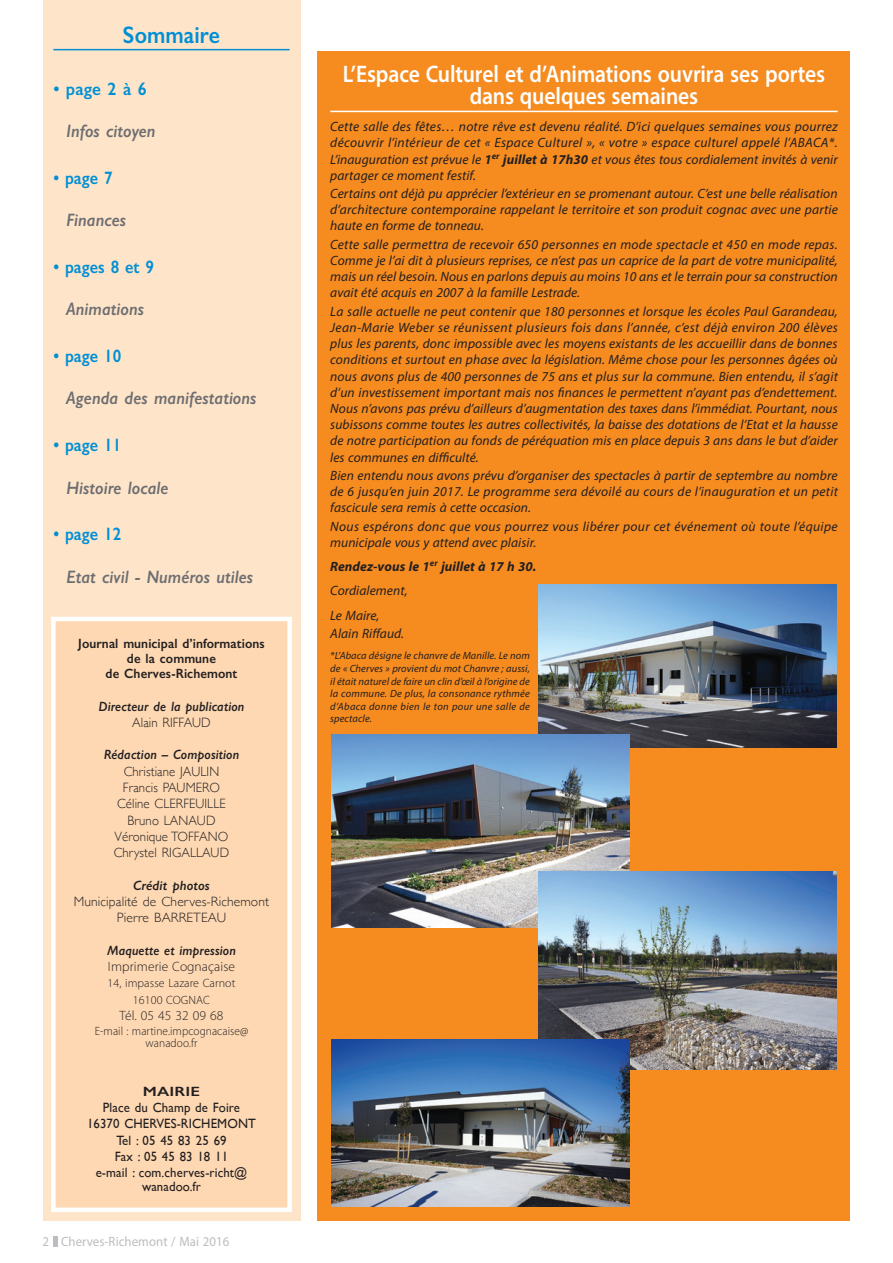
<style>
.page{position:relative;width:893px;height:1263px;background:#fff}
.page>*{position:absolute;margin:0;border:0;box-sizing:border-box;transform-origin:0 0}
.t1{font:600 24px/22.5px "Myriad Pro";letter-spacing:-.005em;color:#fff;text-align:center;scale:.9 1}
.t2{font:600 24px "Gill Sans";letter-spacing:.005em;color:#008fd5;scale:.9 1}
.t3{font:italic 600 18px "Gill Sans";letter-spacing:.005em;color:#6c6d70;scale:.95 1}
.t4{font:600 18px "Gill Sans";letter-spacing:.005em;color:#008fd5;scale:.9 1}
.t5{font:600 18px "Gill Sans";letter-spacing:.005em;color:#008fd5;scale:.95 1}
.t6{font:italic 13.5px/16.2px "Myriad Pro";letter-spacing:.005em;color:#231f20;text-align:justify}
.t7{font:italic 13.5px/16.2px "Myriad Pro";letter-spacing:.025em;color:#231f20}
.t8{font:13.5px/16.4px "Gill Sans";letter-spacing:.01em;color:#231f20;text-align:center;scale:.95 1}
.t9{font:300 13.5px/16.4px "Gill Sans";letter-spacing:.01em;color:#231f20;text-align:center;scale:.95 1}
.t10{font:italic 600 13.5px "Gill Sans";letter-spacing:.01em;color:#231f20;scale:.95 1}
.t11{font:600 13.5px/15px "Gill Sans";letter-spacing:.01em;color:#231f20;text-align:center;scale:.95 1}
.t12{font:italic 700 13.5px/24.8px "Myriad Pro";letter-spacing:.005em;color:#231f20}
.t13{font:300 13.5px/16.4px "Gill Sans";letter-spacing:.01em;color:#231f20;text-align:center}
.t14{font:300 13.5px "Myriad Pro";letter-spacing:.005em;color:#231f20}
.t15{font:13.5px "Myriad Pro";letter-spacing:.005em;color:#bcbdc0;scale:.95 1}
.t16{font:italic 600 13.5px "Gill Sans";letter-spacing:.01em;color:#231f20}
.t17{font:600 13.5px "Gill Sans";letter-spacing:.01em;color:#231f20;scale:1.25 1}
.t18{font:300 12px/12px "Myriad Pro";letter-spacing:.005em;color:#231f20;text-align:center;scale:.95 1}
.t19{font:300 12px/16.4px "Myriad Pro";letter-spacing:.005em;color:#231f20;text-align:center}
.t20{font:italic 10.5px/12.6px "Myriad Pro";letter-spacing:.03em;color:#231f20;text-align:justify}
.s1{font-weight:700}
.s2{font-weight:400}
</style>
<div class="page">
<hr style="left:53px;top:1236px;width:4px;height:11px;background:#bcbdc0">
<div style="left:43px;top:0;width:257px;height:1220px;background:#fee4c9"></div>
<hr style="left:53px;top:49px;width:237px;height:1px;background:#008fd5">
<div style="left:53px;top:619px;width:237px;height:591px;background:#fdd8b2"></div>
<div style="left:51px;top:617px;width:241px;height:595px;border:4px solid #fff"></div>
<div style="left:317px;top:51px;width:533px;height:1169px;background:#f68b1f"></div>
<hr style="left:330px;top:111px;width:508px;height:1px;background:#fff">
<img style="left:538px;top:584px;width:298px;height:164px">
<img style="left:332px;top:734px;width:297px;height:193px">
<img style="left:538px;top:872px;width:298px;height:198px">
<img style="left:332px;top:1039px;width:297px;height:167px">
<h1 class="t2" style="left:123px;top:20px;width:109px">Sommaire</h1>
<h2 class="t5" style="left:53px;top:78px;width:100px">• page 2 à 6</h2>
<h2 class="t3" style="left:66px;top:120px;width:96px">Infos citoyen</h2>
<h2 class="t4" style="left:53px;top:167px;width:67px">• page 7</h2>
<h2 class="t3" style="left:66px;top:209px;width:65px">Finances</h2>
<h2 class="t4" style="left:53px;top:256px;width:113px">• pages 8 et 9</h2>
<h2 class="t3" style="left:66px;top:298px;width:84px">Animations</h2>
<h2 class="t4" style="left:53px;top:345px;width:77px">• page 10</h2>
<h2 class="t3" style="left:66px;top:387px;width:202px">Agenda des manifestations</h2>
<h2 class="t4" style="left:53px;top:434px;width:77px">• page 11</h2>
<h2 class="t3" style="left:66px;top:477px;width:109px">Histoire locale</h2>
<h2 class="t4" style="left:53px;top:523px;width:77px">• page 12</h2>
<h2 class="t3" style="left:66px;top:566px;width:198px">Etat civil - Numéros utiles</h2>
<p class="t11" style="left:78px;top:636px;width:198px">Journal municipal d’informations de la commune<br>de Cherves-Richemont</p>
<p class="t10" style="left:99px;top:698px;width:155px">Directeur de la publication</p>
<p class="t9" style="left:132px;top:714px;width:84px">Alain RIFFAUD</p>
<p class="t10" style="left:104px;top:747px;width:144px">Rédaction – Composition</p>
<p class="t9" style="left:114px;top:762px;width:123px">Christiane JAULIN<br>Francis PAUMERO<br>Céline CLERFEUILLE<br>Bruno LANAUD<br>Véronique TOFFANO<br>Chrystel RIGALLAUD</p>
<p class="t16" style="left:133px;top:877px;width:78px">Crédit photos</p>
<p class="t13" style="left:74px;top:893px;width:197px">Municipalité de Cherves-Richemont<br>Pierre BARRETEAU</p>
<p class="t10" style="left:107px;top:942px;width:137px">Maquette et impression</p>
<p class="t14" style="left:108px;top:958px;width:129px">Imprimerie Cognaçaise</p>
<p class="t19" style="left:108px;top:975px;width:129px">14, impasse Lazare Carnot<br>16100 COGNAC</p>
<p class="t14" style="left:120px;top:1007px;width:105px">Tél. 05 45 32 09 68</p>
<p class="t18" style="left:95px;top:1025px;width:163px">E-mail : martine.impcognacaise@ wanadoo.fr</p>
<p class="t17" style="left:143px;top:1083px;width:47px">MAIRIE</p>
<p class="t8" style="left:87px;top:1099px;width:179px">Place du Champ de Foire<br>16370 CHERVES-RICHEMONT<br>Tel : 05 45 83 25 69<br>Fax : 05 45 83 18 11<br>e-mail : com.cherves-richt@</p>
<p class="t8" style="left:142px;top:1178px;width:64px">wanadoo.fr</p>
<p class="t15" style="left:43px;top:1233px;width:198px">2 Cherves-Richemont / Mai 2016</p>
<h1 class="t1" style="left:343px;top:62px;width:538px">L’Espace Culturel et d’Animations ouvrira ses portes dans quelques semaines</h1>
<p class="t6" style="left:330px;top:118px;width:509px">Cette salle des fêtes… notre rêve est devenu réalité. D’ici quelques semaines vous pourrez découvrir l’intérieur de cet « Espace Culturel », « votre » espace culturel appelé l’ABACA*.<br>L’inauguration est prévue le <span class="s1">1</span><sup>er</sup> <span class="s1">juillet à 17h30</span> et vous êtes tous cordialement invités à venir partager ce moment festif.</p>
<p class="t6" style="left:330px;top:185px;width:509px">Certains ont déjà pu apprécier l’extérieur en se promenant autour. C’est une belle réalisation d’architecture contemporaine rappelant le territoire et son produit cognac avec une partie haute en forme de tonneau.</p>
<p class="t6" style="left:330px;top:236px;width:509px">Cette salle permettra de recevoir 650 personnes en mode spectacle et 450 en mode repas.<br>Comme je l’ai dit à plusieurs reprises, ce n’est pas un caprice de la part de votre municipalité, mais un réel besoin. Nous en parlons depuis au moins 10 ans et le terrain pour sa construction avait été acquis en 2007 à la famille Lestrade.</p>
<p class="t6" style="left:330px;top:303px;width:509px">La salle actuelle ne peut contenir que 180 personnes et lorsque les écoles Paul Garandeau, Jean-Marie Weber se réunissent plusieurs fois dans l’année, c’est déjà environ 200 élèves plus les parents, donc impossible avec les moyens existants de les accueillir dans de bonnes conditions et surtout en phase avec la législation. Même chose pour les personnes âgées où nous avons plus de 400 personnes de 75 ans et plus sur la commune. Bien entendu, il s’agit d’un investissement important mais nos finances le permettent n’ayant pas d’endettement.<br>Nous n’avons pas prévu d’ailleurs d’augmentation des taxes dans l’immédiat. Pourtant, nous subissons comme toutes les autres collectivités, la baisse des dotations de l’Etat et la hausse de notre participation au fonds de péréquation mis en place depuis 3 ans dans le but d’aider les communes en difficulté.</p>
<p class="t6" style="left:330px;top:467px;width:509px">Bien entendu nous avons prévu d’organiser des spectacles à partir de septembre au nombre de 6 jusqu’en juin 2017. Le programme sera dévoilé au cours de l’inauguration et un petit fascicule sera remis à cette occasion.</p>
<p class="t7" style="left:330px;top:518px;width:509px">Nous espérons donc que vous pourrez vous libérer pour cet événement où toute l’équipe municipale vous y attend avec plaisir.</p>
<p class="t12" style="left:330px;top:553px;width:208px">Rendez-vous le 1<sup>er</sup> juillet à 17 h 30.<br><span class="s2">Cordialement,<br>Le Maire,</span></p>
<p class="t6" style="left:330px;top:625px;width:75px">Alain Riffaud.</p>
<p class="t20" style="left:330px;top:649px;width:201px">*L’Abaca désigne le chanvre de Manille. Le nom de « Cherves » provient du mot Chanvre ; aussi, il était naturel de faire un clin d’œil à l’origine de la commune. De plus, la consonance rythmée d’Abaca donne bien le ton pour une salle de spectacle.</p>
</div>
